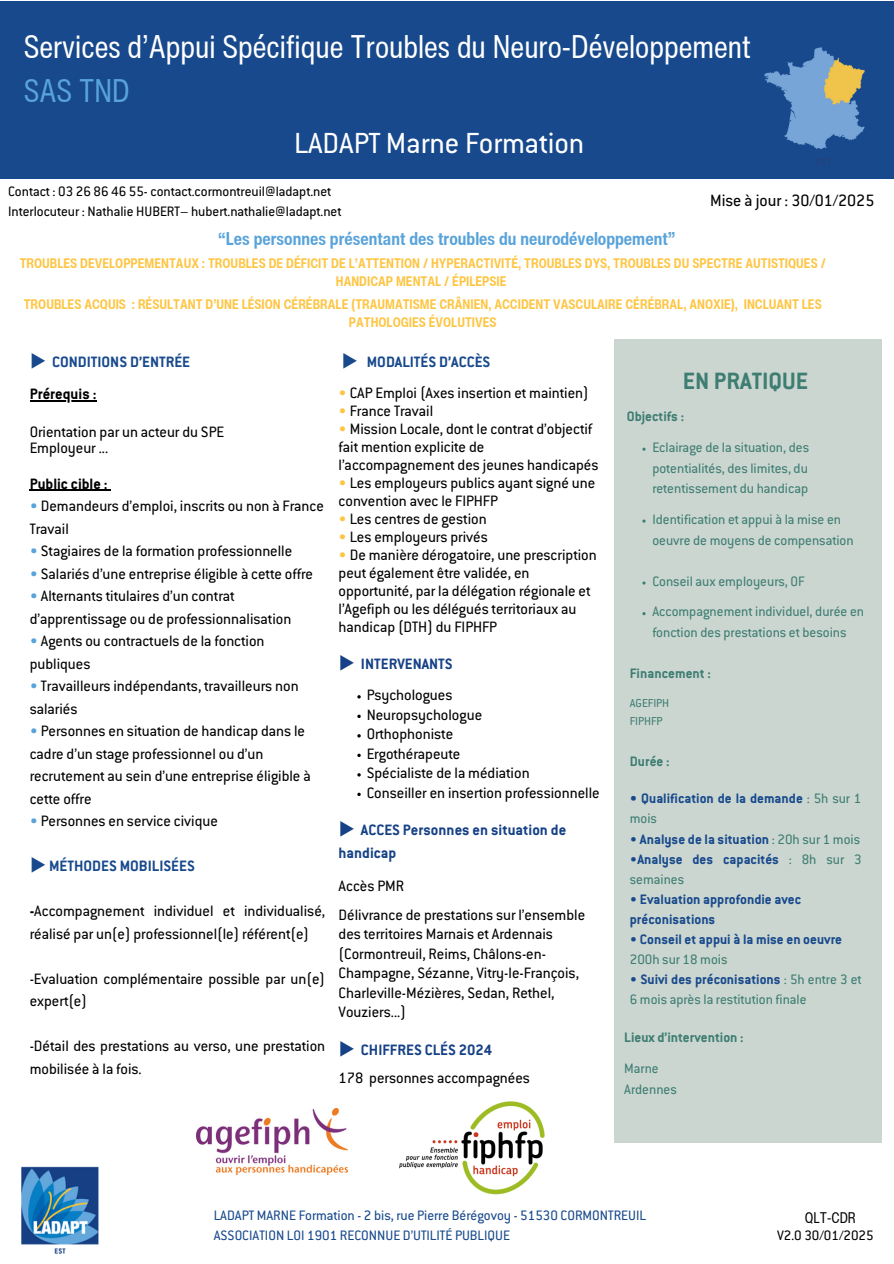
<style>
.page{position:relative;width:894px;height:1264px;background:#fff}
.page>*{position:absolute;margin:0;border:0;box-sizing:border-box;transform-origin:0 0}
.t1{font:condensed 31.95px/43.8px "Helvetica Now Text";color:#fff}
.t2{font:31.95px "Conduit ITC Std";color:#fff}
.t3{font:700 25.95px "Conduit ITC Std";color:#3e7d72}
.t4{font:700 condensed 18px "Helvetica Now Text";color:#58a3da}
.t5{font:18px "Conduit ITC Std";color:#000}
.t6{font:16.5px/22.5px "Conduit ITC Std";color:#000}
.t7{font:700 16.5px/31.5px "Conduit ITC Std";color:#164186;text-align:right}
.t8{font:700 16.5px "Conduit ITC Std";color:#17498c}
.t9{font:700 16.5px "Conduit ITC Std";color:#000}
.t10{font:15px/20.5px "Conduit ITC Std";color:#3e7d72}
.t11{font:700 15px "Conduit ITC Std";color:#17498c}
.t12{font:15px "Conduit ITC Std";color:#000}
.t13{font:15px "Conduit ITC Std";color:#17498c}
.t14{font:700 15px "Conduit ITC Std";color:#3e7d72}
.t15{font:condensed 15px "Helvetica Now Text";color:#000}
.t16{font:700 condensed 13.5px/18px "Helvetica Now Text";color:#fec542;text-align:center}
.t17{font:12.75px "Conduit ITC Std";color:#3e7d72}
.s1{color:#58a3da}
.s2{font-family:"Noto Sans CJ Ksc"}
.s3{font-weight:700}
.s4{color:#fec542}
.s5{font-weight:400;color:#000}
.s6{font-family:"Noto Sans CJ Ksc";font-weight:700;color:#164186}
.s7{font-weight:700;color:#164186}
.s8{font-weight:400;color:#3e7d72}
.s9{font-weight:400}
</style>
<div class="page">
<div style="left:613px;top:339px;width:268px;height:803px;background:#cbd6d0"></div>
<div style="left:0;top:1px;width:893px;height:177px;background:#17498c"></div>
<img style="left:21px;top:1166px;width:78px;height:88px">
<hr style="left:30px;top:400px;width:66px;height:1px;background:#000">
<hr style="left:30px;top:490px;width:78px;height:1px;background:#000">
<img style="left:196px;top:1108px;width:151px;height:66px">
<img style="left:399px;top:1101px;width:146px;height:94px">
<img style="left:739px;top:47px;width:154px;height:132px">
<h1 class="t1" style="left:24px;top:24px;width:728px">Services d’Appui Spécifique Troubles du Neuro-Développement<br><span class="s1">SAS TND</span></h1>
<h1 class="t2" style="left:294px;top:133px;width:291px">LADAPT Marne Formation</h1>
<p class="t2" style="left:249px;top:126px;width:291px">LADAPT Marne Formation</p>
<p class="t12" style="left:8px;top:187px;width:324px">Contact : 03 26 86 46 55- contact.cormontreuil@ladapt.net</p>
<p class="t12" style="left:8px;top:207px;width:335px">Interlocuteur : Nathalie HUBERT– hubert.nathalie@ladapt.net</p>
<h5 class="t4" style="left:218px;top:225px;width:458px">“Les personnes présentant des troubles du neurodéveloppement”</h5>
<p class="t5" style="left:710px;top:195px;width:166px">Mise à jour : 30/01/2025</p>
<p class="t16" style="left:20px;top:254px;width:807px">TROUBLES DEVELOPPEMENTAUX : TROUBLES DE DÉFICIT DE L’ATTENTION / HYPERACTIVITÉ, TROUBLES DYS, TROUBLES DU SPECTRE AUTISTIQUES /<br>HANDICAP MENTAL / ÉPILEPSIE</p>
<p class="t16" style="left:24px;top:295px;width:799px">TROUBLES ACQUIS : RÉSULTANT D’UNE LÉSION CÉRÉBRALE (TRAUMATISME CRÂNIEN, ACCIDENT VASCULAIRE CÉRÉBRAL, ANOXIE), INCLUANT LES<br>PATHOLOGIES ÉVOLUTIVES</p>
<p class="t8" style="left:30px;top:356px;width:162px"><span class="s2">▶</span> CONDITIONS D’ENTRÉE</p>
<p class="t9" style="left:30px;top:389px;width:68px">Prérequis :</p>
<p class="t6" style="left:30px;top:425px;width:196px;line-height:16.2px">Orientation par un acteur du SPE<br>Employeur ...</p>
<p class="t9" style="left:30px;top:478px;width:79px">Public cible :</p>
<p class="t6" style="left:30px;top:496px;width:296px"><span class="s1">•</span> Demandeurs d’emploi, inscrits ou non à France<br>Travail</p>
<p class="t6" style="left:30px;top:541px;width:264px"><span class="s1">•</span> Stagiaires de la formation professionnelle</p>
<p class="t6" style="left:30px;top:564px;width:285px"><span class="s1">•</span> Salariés d’une entreprise éligible à cette offre</p>
<p class="t6" style="left:30px;top:586px;width:263px"><span class="s1">•</span> Alternants titulaires d’un contrat d’apprentissage ou de professionnalisation</p>
<p class="t6" style="left:30px;top:631px;width:236px"><span class="s1">•</span> Agents ou contractuels de la fonction publiques</p>
<p class="t6" style="left:30px;top:676px;width:270px"><span class="s1">•</span> Travailleurs indépendants, travailleurs non salariés</p>
<p class="t6" style="left:30px;top:721px;width:282px"><span class="s1">•</span> Personnes en situation de handicap dans le cadre d’un stage professionnel ou d’un recrutement au sein d’une entreprise éligible à cette offre</p>
<p class="t6" style="left:30px;top:811px;width:190px"><span class="s1">•</span> Personnes en service civique</p>
<p class="t8" style="left:30px;top:860px;width:167px"><span class="s2">▶</span> MÉTHODES MOBILISÉES</p>
<p class="t6" style="left:30px;top:901px;width:297px"><span class="s3">-</span>Accompagnement individuel et individualisé, réalisé par un(e) professionnel(le) référent(e)</p>
<p class="t6" style="left:30px;top:969px;width:297px">-Evaluation complémentaire possible par un(e) expert(e)</p>
<p class="t6" style="left:30px;top:1036px;width:297px">-Détail des prestations au verso, une prestation mobilisée à la fois.</p>
<h5 class="t8" style="left:341px;top:356px;width:150px"><span class="s2">▶</span> MODALITÉS D’ACCÈS</h5>
<h4 class="t6" style="left:338px;top:383px;width:251px"><span class="s4">•</span> CAP Emploi (Axes insertion et maintien)</h4>
<h4 class="t6" style="left:338px;top:401px;width:96px"><span class="s4">•</span> France Travail</h4>
<h4 class="t6" style="left:338px;top:421px;width:261px;line-height:18px"><span class="s4">•</span> Mission Locale, dont le contrat d’objectif fait mention explicite de l’accompagnement des jeunes handicapés</h4>
<h4 class="t6" style="left:338px;top:475px;width:258px;line-height:18px"><span class="s4">•</span> Les employeurs publics ayant signé une convention avec le FIPHFP</h4>
<h4 class="t6" style="left:338px;top:509px;width:149px"><span class="s4">•</span> Les centres de gestion</h4>
<h4 class="t6" style="left:338px;top:527px;width:151px"><span class="s4">•</span> Les employeurs privés</h4>
<h4 class="t6" style="left:338px;top:547px;width:259px;line-height:18px"><span class="s4">•</span> De manière dérogatoire, une prescription peut également être validée, en opportunité, par la délégation régionale et l’Agefiph ou les délégués territoriaux au</h4>
<p class="t6" style="left:338px;top:617px;width:160px">handicap (DTH) du FIPHFP</p>
<p class="t7" style="left:338px;top:649px;width:116px"><span class="s2">▶</span> INTERVENANTS<br><span class="s5">Psychologues</span></p>
<p class="t6" style="left:366px;top:706px;width:234px;line-height:19.5px">Neuropsychologue<br>Orthophoniste<br>Ergothérapeute<br>Spécialiste de la médiation<br>Conseiller en insertion professionnelle</p>
<p class="t7" style="left:338px;top:820px;width:229px;line-height:23px;text-align:left"><span class="s2">▶</span> ACCES Personnes en situation de handicap</p>
<p class="t6" style="left:338px;top:873px;width:248px;line-height:28.5px">Accès PMR<br>Délivrance de prestations sur l’ensemble</p>
<p class="t6" style="left:338px;top:925px;width:242px;line-height:19.5px">des territoires Marnais et Ardennais (Cormontreuil, Reims, Châlons-en-<br>Champagne, Sézanne, Vitry-le-François,</p>
<p class="t6" style="left:338px;top:984px;width:217px;line-height:19.5px">Charleville-Mézières, Sedan, Rethel,<br>Vouziers...)</p>
<p class="t6" style="left:338px;top:1036px;width:193px;line-height:29px"><span class="s6">▶</span> <span class="s7">CHIFFRES CLÉS 2024<br></span>178 personnes accompagnées</p>
<p class="t3" style="left:682px;top:373px;width:127px">EN PRATIQUE</p>
<p class="t14" style="left:626px;top:412px;width:59px">Objectifs :</p>
<p class="t10" style="left:652px;top:438px;width:158px;text-align:justify">Eclairage de la situation, des potentialités, des limites, du retentissement du handicap</p>
<p class="t10" style="left:652px;top:510px;width:203px">Identification et appui à la mise en oeuvre de moyens de compensation</p>
<p class="t10" style="left:652px;top:572px;width:154px">Conseil aux employeurs, OF</p>
<p class="t10" style="left:652px;top:603px;width:213px">Accompagnement individuel, durée en fonction des prestations et besoins</p>
<p class="t14" style="left:629px;top:668px;width:82px">Financement :</p>
<p class="t17" style="left:629px;top:699px;width:41px">AGEFIPH</p>
<h3 class="t17" style="left:629px;top:717px;width:34px">FIPHFP</h3>
<h5 class="t14" style="left:629px;top:757px;width:41px">Durée :</h5>
<h3 class="t11" style="left:629px;top:794px;width:233px">• Qualification de la demande <span class="s8">: 5h sur 1</span></h3>
<h5 class="t10" style="left:629px;top:810px;width:29px">mois</h5>
<h5 class="t11" style="left:629px;top:834px;width:232px"><span class="s9">•</span> Analyse de la situation <span class="s8">: 20h sur 1 mois</span></h5>
<h5 class="t11" style="left:629px;top:854px;width:151px"><span class="s9">•</span>Analyse des capacités</h5>
<h5 class="t10" style="left:788px;top:850px;width:74px">: 8h sur 3</h5>
<h5 class="t10" style="left:629px;top:870px;width:56px">semaines</h5>
<h5 class="t11" style="left:629px;top:894px;width:173px"><span class="s9">•</span> Evaluation approfondie avec</h5>
<h3 class="t11" style="left:629px;top:914px;width:87px">préconisations</h3>
<h3 class="t11" style="left:629px;top:934px;width:214px"><span class="s9">•</span> Conseil et appui à la mise en oeuvre</h3>
<h5 class="t10" style="left:629px;top:950px;width:99px">200h sur 18 mois</h5>
<h5 class="t11" style="left:629px;top:974px;width:233px"><span class="s9">•</span> Suivi des préconisations <span class="s8">: 5h entre 3 et</span></h5>
<h3 class="t10" style="left:629px;top:991px;width:178px">6 mois après la restitution finale</h3>
<p class="t14" style="left:624px;top:1032px;width:121px">Lieux d’intervention :</p>
<p class="t10" style="left:624px;top:1059px;width:36px">Marne</p>
<p class="t10" style="left:624px;top:1080px;width:54px">Ardennes</p>
<p class="t13" style="left:214px;top:1210px;width:434px">LADAPT MARNE Formation - 2 bis, rue Pierre Bérégovoy - 51530 CORMONTREUIL</p>
<p class="t13" style="left:214px;top:1230px;width:298px">ASSOCIATION LOI 1901 RECONNUE D’UTILITÉ PUBLIQUE</p>
<h4 class="t15" style="left:804px;top:1206px;width:53px">QLT-CDR</h4>
<h1 class="t12" style="left:776px;top:1230px;width:98px">V2.0 30/01/2025</h1>
</div>
